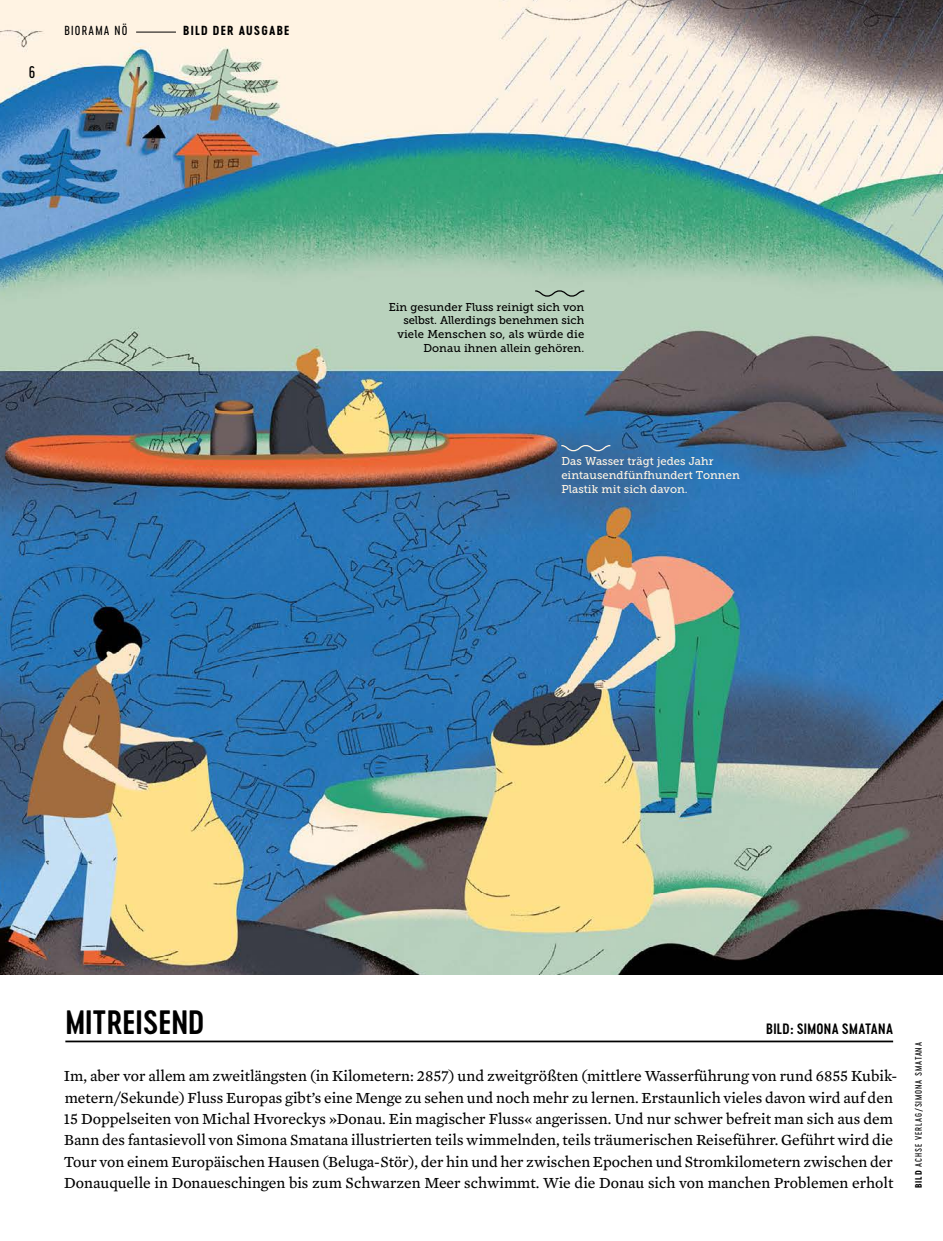
<style>
.page{position:relative;width:943px;height:1241px;background:#fff}
.page>*{position:absolute;margin:0;border:0;box-sizing:border-box;transform-origin:0 0}
.t1{font:31.5px "Cervo Neue Semi Bold Neue";color:#000}
.t2{font:15.75px/21.3px "Mercury Text G3";color:#000}
.t3{font:15.75px "Cervo Neue Regular Neue";color:#000}
.t4{font:14px "Cervo Neue Semi Bold Neue";letter-spacing:.02em;color:#000}
.t5{font:12.25px "Cervo Neue Bold Neue";letter-spacing:.1em;color:#000}
.t6{font:12.25px "Cervo Neue Regular Neue";letter-spacing:.1em;color:#000}
.t7{font:11.38px/13.8px "Museo Slab 500";color:#000;text-align:right}
.t8{font:11.38px/13.8px "Museo Slab 500";letter-spacing:.005em;color:#fff4e4}
.t9{font:8.75px "Cervo Neue Regular Neue";letter-spacing:.1em;color:#000}
.s1{font-family:"Cervo Neue Bold Neue"}
</style>
<div class="page">
<img style="left:0;top:0;width:943px;height:974px">
<svg style="left:560px;top:444px;width:51px;height:8px"></svg>
<svg style="left:534px;top:290px;width:51px;height:7px"></svg>
<hr style="left:65px;top:1040px;width:828px;height:2px;background:#000">
<hr style="left:136px;top:32px;width:40px;height:1px;background:#000">
<p class="t3" style="left:29px;top:62px;width:8px">6</p>
<p class="t6" style="left:64px;top:23px;width:65px">BIORAMA NÖ</p>
<p class="t5" style="left:183px;top:22px;width:108px">BILD DER AUSGABE</p>
<p class="t7" style="left:389px;top:300px;width:197px">Ein gesunder Fluss reinigt sich von selbst. Allerdings benehmen sich viele Menschen so, als würde die<br>Donau ihnen allein gehören.</p>
<p class="t8" style="left:561px;top:454px;width:180px">Das Wasser trägt jedes Jahr eintausendfünfhundert Tonnen<br>Plastik mit sich davon.</p>
<h1 class="t1" style="left:65px;top:1000px;width:140px">MITREISEND</h1>
<p class="t4" style="left:766px;top:1018px;width:128px">BILD: SIMONA SMATANA</p>
<p class="t2" style="left:64px;top:1065px;width:835px">Im, aber vor allem am zweitlängsten (in Kilometern: 2857) und zweitgrößten (mittlere Wasserführung von rund 6855 Kubik&shy;metern/Sekunde) Fluss Europas gibt’s eine Menge zu sehen und noch mehr zu lernen. Erstaunlich vieles davon wird auf den 15 Doppelseiten von Michal Hvoreckys »Donau. Ein magischer Fluss« angerissen. Und nur schwer befreit man sich aus dem Bann des fantasievoll von Simona Smatana illustrierten teils wimmelnden, teils träumerischen Reiseführer. Geführt wird die Tour von einem Europäischen Hausen (Beluga-Stör), der hin und her zwischen Epochen und Stromkilometern zwischen der Donauquelle in Donaueschingen bis zum Schwarzen Meer schwimmt. Wie die Donau sich von manchen Problemen erholt</p>
<p class="t9" style="left:912px;top:1187px;width:147px;rotate:-90deg"><span class="s1">BILD</span> ACHSE VERLAG/SIMONA SMATANA</p>
</div>
